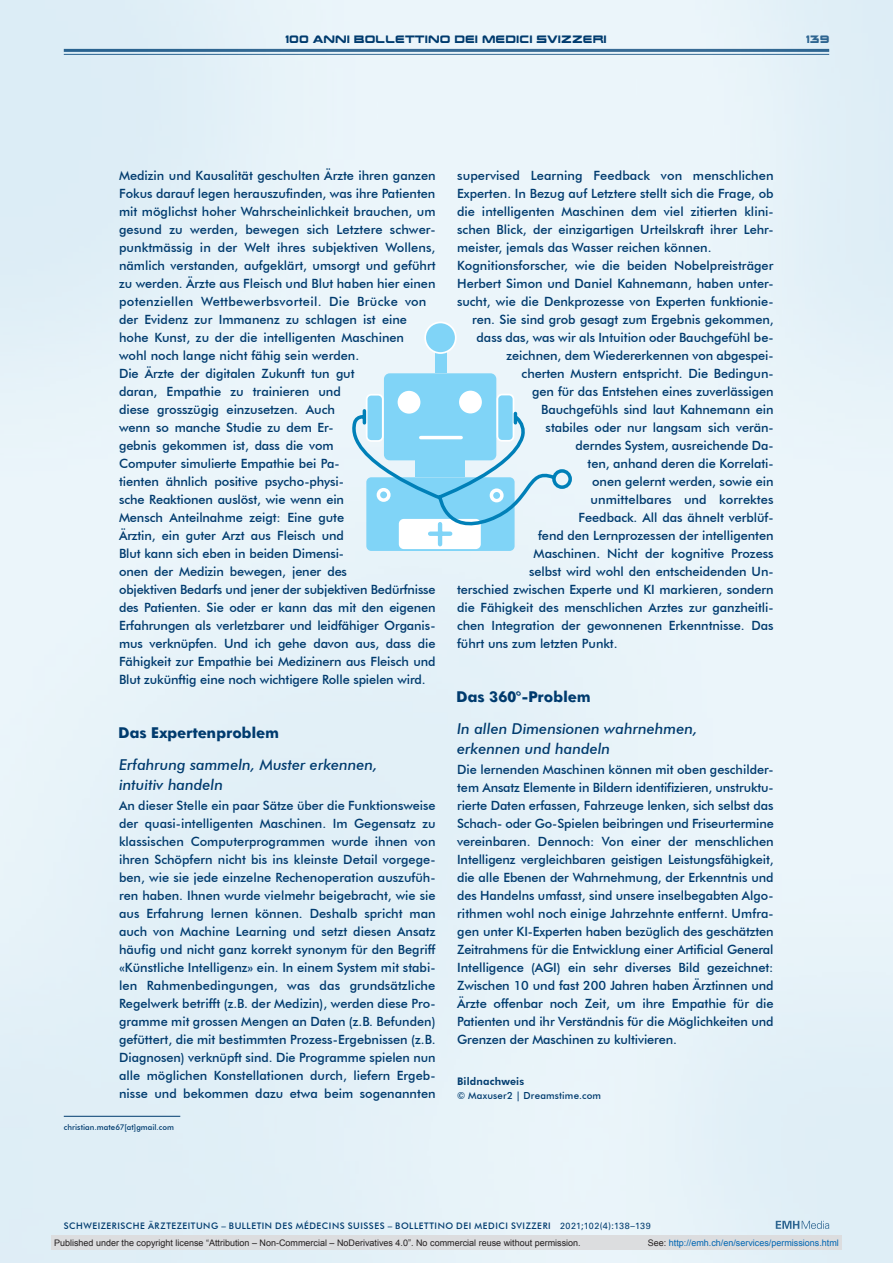
<style>
.page{position:relative;width:893px;height:1263px;background:#fff}
.page>*{position:absolute;margin:0;border:0;box-sizing:border-box;transform-origin:0 0}
.t1{font:italic 500 15px/19.5px "Futura BT";color:#003b6e}
.t2{font:italic 700 15px "Futura BT";color:#003b6e}
.section_pn{font:500 12.75px/18px "Futura BT";letter-spacing:-.005em;color:#003b6e;text-align:justify}
.an-credits-title{font:800 10.5px "Futura BT";letter-spacing:.015em;color:#003b6e}
.an-credits{font:500 9.75px "Futura BT";letter-spacing:.02em;color:#003b6e}
.t3{font:9px "Arial";color:#231f20}
.fusszeile{font:500 9px "Futura BT";letter-spacing:.06em;color:#003b6e}
.t4{font:9px "Arial";color:#0066b3}
.author-address{font:500 7.8px "Futura BT";letter-spacing:.005em;color:#003b6e}
.t5{font:7.5px "Future Earth";color:#003b6e}
.s1{font-family:"Univers LT Std";font-weight:400}
.s2{color:#231f20}
</style>
<div class="page">
<img style="left:0;top:0;width:893px;height:1263px">
<hr style="left:64px;top:1116px;width:116px;height:1px;background:#003b6e">
<div style="left:384px;top:373px;width:112px;height:87px;background:#80d4f7;border-radius:6px"></div>
<div style="left:366px;top:477px;width:149px;height:74px;background:#80d4f7;border-radius:5px"></div>
<div style="left:367px;top:395px;width:16px;height:46px;background:#80d4f7;border-radius:5px"></div>
<div style="left:366px;top:394px;width:18px;height:48px;border:2px solid #fff;border-radius:5px"></div>
<div style="left:435px;top:352px;width:11px;height:21px;background:#80d4f7"></div>
<div style="left:425px;top:322px;width:31px;height:31px;background:#80d4f7;border-radius:50%"></div>
<div style="left:424px;top:321px;width:33px;height:33px;border:2px solid #fff;border-radius:50%"></div>
<div style="left:398px;top:391px;width:22px;height:23px;background:#fff;border-radius:50%"></div>
<div style="left:459px;top:391px;width:23px;height:22px;background:#fff;border-radius:50%"></div>
<div style="left:398px;top:518px;width:84px;height:32px;background:#fff;border-radius:6px"></div>
<div style="left:397px;top:517px;width:86px;height:34px;border:2px solid #80d4f7;border-radius:6px"></div>
<hr style="left:438px;top:524px;width:4px;height:20px;background:#80d4f7">
<div style="left:497px;top:394px;width:16px;height:47px;background:#80d4f7;border-radius:5px"></div>
<div style="left:497px;top:394px;width:17px;height:48px;border:2px solid #fff;border-radius:5px"></div>
<svg style="left:344px;top:407px;width:230px;height:129px"></svg>
<div style="left:51px;top:1235px;width:791px;height:15px;background:#dcdddf"></div>
<p class="t5" style="left:286px;top:36px;width:323px">100 ANNI BOLLETTINO DEI MEDICI SVIZZERI</p>
<p class="t5" style="left:806px;top:36px;width:25px">139</p>
<p class="section_pn" style="left:119px;top:166px;width:318px;text-align:left">Medizin und Kausalität geschulten Ärzte ihren ganzen Fokus darauf legen herauszufinden, was ihre Patienten mit möglichst hoher Wahrscheinlichkeit brauchen, um gesund zu werden, bewegen sich Letztere schwer&shy;punktmässig in der Welt ihres subjektiven Wollens, nämlich verstanden, aufgeklärt, umsorgt und geführt zu werden. Ärzte aus Fleisch und Blut haben hier einen potenziellen Wettbewerbsvorteil. Die Brücke von der Evidenz zur Immanenz zu schlagen ist eine hohe Kunst, zu der die intelligenten Maschinen<br>wohl noch lange nicht fähig sein werden.</p>
<p class="section_pn" style="left:119px;top:364px;width:318px;text-align:left">Die Ärzte der digitalen Zukunft tun gut<br>daran, Empathie zu trainieren und<br>diese grosszügig einzusetzen. Auch<br>wenn so manche Studie zu dem Er-<br>gebnis gekommen ist, dass die vom<br>Computer simulierte Empathie bei Pa-<br>tienten ähnlich positive psycho-physi-<br>sche Reaktionen auslöst, wie wenn ein<br>Mensch Anteilnahme zeigt: Eine gute<br>Ärztin, ein guter Arzt aus Fleisch und<br>Blut kann sich eben in beiden Dimensi-<br>onen der Medizin bewegen, jener des<br>objektiven Bedarfs und jener der subjektiven Bedürfnisse des Patienten. Sie oder er kann das mit den eigenen Erfahrungen als verletzbarer und leidfähiger Organis&shy;mus verknüpfen. Und ich gehe davon aus, dass die Fähigkeit zur Empathie bei Medizinern aus Fleisch und Blut zukünftig eine noch wichtigere Rolle spielen wird.</p>
<p class="t2" style="left:119px;top:724px;width:165px">Das Expertenproblem</p>
<p class="t1" style="left:119px;top:755px;width:260px">Erfahrung sammeln, Muster erkennen, intuitiv handeln</p>
<p class="section_pn" style="left:119px;top:796px;width:318px">An dieser Stelle ein paar Sätze über die Funktionsweise der quasi-intelligenten Maschinen. Im Gegensatz zu klassischen Computerprogrammen wurde ihnen von ihren Schöpfern nicht bis ins kleinste Detail vorgege&shy;ben, wie sie jede einzelne Rechenoperation auszufüh&shy;ren haben. Ihnen wurde vielmehr beigebracht, wie sie aus Erfahrung lernen können. Deshalb spricht man auch von Machine Learning und setzt diesen Ansatz häufig und nicht ganz korrekt synonym für den Begriff «Künstliche Intelligenz» ein. In einem System mit stabi&shy;len Rahmenbedingungen, was das grundsätzliche Regelwerk betrifft (z.B. der Medizin), werden diese Pro&shy;gramme mit grossen Mengen an Daten (z.B. Befunden) gefüttert, die mit bestimmten Prozess-Ergebnissen (z.B.<br>Diagnosen) verknüpft sind. Die Programme spielen nun alle möglichen Konstellationen durch, liefern Ergeb&shy;nisse und bekommen dazu etwa beim sogenannten</p>
<p class="author-address" style="left:64px;top:1123px;width:112px">christian.mate67[at]gmail.com</p>
<p class="section_pn" style="left:457px;top:166px;width:318px">supervised Learning Feedback von menschlichen Experten. In Bezug auf Letztere stellt sich die Frage, ob die intelligenten Maschinen dem viel zitierten klini&shy;schen Blick, der einzigartigen Urteilskraft ihrer Lehr&shy;meister, jemals das Wasser reichen können.</p>
<p class="section_pn" style="left:457px;top:256px;width:318px">Kognitionsforscher, wie die beiden Nobelpreisträger</p>
<p class="section_pn" style="left:457px;top:274px;width:318px">Herbert Simon und Daniel Kahnemann, haben unter-</p>
<p class="section_pn" style="left:457px;top:292px;width:318px">sucht, wie die Denkprozesse von Experten funktionie-</p>
<p class="section_pn" style="left:472px;top:310px;width:303px">ren. Sie sind grob gesagt zum Ergebnis gekommen,</p>
<p class="section_pn" style="left:477px;top:328px;width:299px">dass das, was wir als Intuition oder Bauchgefühl be-</p>
<p class="section_pn" style="left:507px;top:346px;width:269px">zeichnen, dem Wiedererkennen von abgespei-</p>
<p class="section_pn" style="left:522px;top:364px;width:254px">cherten Mustern entspricht. Die Bedingun-</p>
<p class="section_pn" style="left:532px;top:382px;width:243px">gen für das Entstehen eines zuverlässigen</p>
<p class="section_pn" style="left:541px;top:400px;width:234px">Bauchgefühls sind laut Kahnemann ein</p>
<p class="section_pn" style="left:546px;top:418px;width:230px">stabiles oder nur langsam sich verän-</p>
<p class="section_pn" style="left:576px;top:436px;width:200px">derndes System, ausreichende Da-</p>
<p class="section_pn" style="left:588px;top:454px;width:188px">ten, anhand deren die Korrelati-</p>
<p class="section_pn" style="left:592px;top:472px;width:183px">onen gelernt werden, sowie ein</p>
<p class="section_pn" style="left:591px;top:490px;width:184px">unmittelbares und korrektes</p>
<p class="section_pn" style="left:579px;top:508px;width:197px">Feedback. All das ähnelt verblüf-</p>
<p class="section_pn" style="left:538px;top:526px;width:237px">fend den Lernprozessen der intelligenten</p>
<p class="section_pn" style="left:534px;top:544px;width:242px">Maschinen. Nicht der kognitive Prozess</p>
<p class="section_pn" style="left:529px;top:562px;width:246px">selbst wird wohl den entscheidenden Un-</p>
<p class="section_pn" style="left:457px;top:580px;width:318px">terschied zwischen Experte und KI markieren, sondern</p>
<p class="section_pn" style="left:457px;top:598px;width:318px">die Fähigkeit des menschlichen Arztes zur ganzheitli-</p>
<p class="section_pn" style="left:457px;top:616px;width:318px">chen Integration der gewonnenen Erkenntnisse. Das</p>
<p class="section_pn" style="left:457px;top:634px;width:162px">führt uns zum letzten Punkt.</p>
<p class="t2" style="left:457px;top:688px;width:139px">Das 360°-Problem</p>
<p class="t1" style="left:457px;top:719px;width:242px">In allen Dimensionen wahrnehmen, erkennen und handeln</p>
<p class="section_pn" style="left:457px;top:760px;width:318px">Die lernenden Maschinen können mit oben geschilder&shy;tem Ansatz Elemente in Bildern identifizieren, unstruktu&shy;rierte Daten erfassen, Fahrzeuge lenken, sich selbst das Schach- oder Go-Spielen beibringen und Friseurtermine vereinbaren. Dennoch: Von einer der menschlichen Intelligenz vergleichbaren geistigen Leistungsfähigkeit, die alle Ebenen der Wahrnehmung, der Erkenntnis und des Handelns umfasst, sind unsere inselbegabten Algo&shy;rithmen wohl noch einige Jahrzehnte entfernt. Umfra&shy;gen unter KI-Experten haben bezüglich des geschätzten Zeitrahmens für die Entwicklung einer Artificial General Intelligence (AGI) ein sehr diverses Bild gezeichnet:<br>Zwischen 10 und fast 200 Jahren haben Ärztinnen und Ärzte offenbar noch Zeit, um ihre Empathie für die Patienten und ihr Verständnis für die Möglichkeiten und Grenzen der Maschinen zu kultivieren.</p>
<p class="an-credits-title" style="left:457px;top:1075px;width:69px">Bildnachweis</p>
<p class="an-credits" style="left:457px;top:1089px;width:146px">© Maxuser2 | Dreamstime.com</p>
<p class="fusszeile" style="left:64px;top:1220px;width:588px">SCHWEIZERISCHE ÄRZTEZEITUNG – BULLETIN DES MÉDECINS SUISSES – BOLLETTINO DEI MEDICI SVIZZERI <span class="s1">2021;102(4):138–139</span></p>
<p class="t3" style="left:54px;top:1237px;width:528px">Published under the copyright license “Attribution – Non-Commercial – NoDerivatives 4.0”. No commercial reuse without permission.</p>
<p class="t4" style="left:648px;top:1237px;width:193px"><span class="s2">See:</span> http://emh.ch/en/services/permissions.html</p>
</div>
